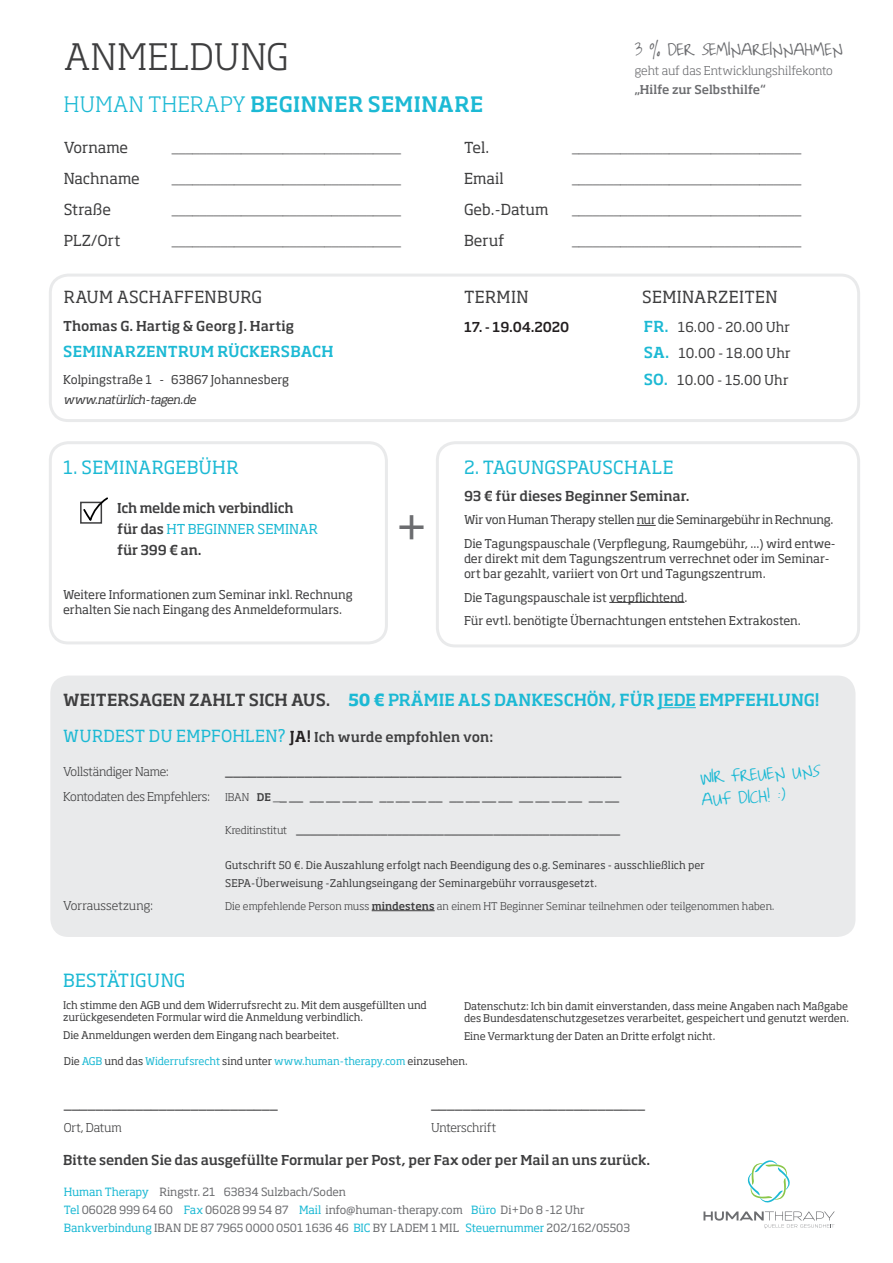
<style>
.page{position:relative;width:893px;height:1263px;background:#fff}
.page>*{position:absolute;margin:0;border:0;box-sizing:border-box;transform-origin:0 0}
.t1{font:48px "Soho Std";color:#6c6d70}
.t2{font:300 36px "Soho Std";letter-spacing:.02em;color:#3e3e3f}
.t3{font:22.5px "Joyful Juliana";color:#1cb9d4}
.t4{font:22.5px "Joyful Juliana";color:#6c6d70}
.t5{font:500 21px "Soho Std";letter-spacing:.02em;color:#1cb9d4}
.t6{font:18px "Soho Std";letter-spacing:.02em;color:#1cb9d4}
.t7{font:18px "Soho Std";color:#1cb9d4}
.t8{font:500 16.5px "Soho Std";letter-spacing:.005em;color:#1cb9d4}
.t9{font:16.5px "Soho Std";letter-spacing:.02em;color:#3e3e3f}
.t10{font:15px "Soho Std";letter-spacing:.005em;color:#3e3e3f}
.t11{font:500 15px "Soho Std";letter-spacing:.02em;color:#1cb9d4}
.t12{font:15px "Soho Std";letter-spacing:-.015em;color:#3e3e3f}
.t13{font:500 13.5px/21px "Soho Std";letter-spacing:-.005em;color:#3e3e3f}
.t14{font:13.5px "Soho Std";letter-spacing:.005em;color:#3e3e3f}
.t15{font:500 13.5px "Soho Std";letter-spacing:-.01em;color:#231f20}
.t16{font:12px/15px "Soho Std";letter-spacing:-.005em;color:#3e3e3f}
.t17{font:500 12px "Soho Std";color:#3e3e3f}
.t18{font:300 12px "Soho Std";letter-spacing:-.015em;color:#3e3e3f}
.t19{font:300 12px/19.5px "Soho Std";color:#6c6d70}
.t20{font:italic 12px "Soho Std";letter-spacing:-.04em;color:#3e3e3f}
.t21{font:300 12px "Soho Std";letter-spacing:.005em;color:#3e3e3f}
.t22{font:11.25px/18px "Soho Std";letter-spacing:-.005em;color:#6c6d70}
.t23{font:10.5px/12.6px "Soho Std";color:#3e3e3f}
.t24{font:300 10.5px "Soho Std";letter-spacing:.01em;color:#3e3e3f}
.t25{font:10.5px "Soho Std";color:#1cb9d4}
.s1{font-weight:300}
.s2{font-weight:500}
.s3{font-weight:400;color:#1cb9d4}
.s4{font-weight:500;font-size:15px;color:#1cb9d4}
.s5{color:#3e3e3f}
.s6{font-weight:700}
.s7{font-weight:400;font-size:16.5px;color:#1cb9d4}
.s8{font-size:15px;color:#231f20}
.s9{font-weight:300;font-size:10.5px}
.s10{font-size:10.5px}
.s11{font-weight:400}
.s12{color:#1cb9d4}
</style>
<div class="page">
<div style="left:50px;top:675px;width:805px;height:262px;background:#e9eaeb;border-radius:18px"></div>
<div style="left:49px;top:441px;width:339px;height:203px;border:3px solid #d7d8da;border-radius:18px"></div>
<div style="left:436px;top:441px;width:424px;height:206px;border:3px solid #d7d8da;border-radius:18px"></div>
<div style="left:80px;top:502px;width:22px;height:22px;border:2px solid #3e3e3f"></div>
<svg style="left:703px;top:1211px;width:132px;height:16px"></svg>
<svg style="left:747px;top:1160px;width:43px;height:43px"></svg>
<div style="left:49px;top:274px;width:811px;height:148px;border:3px solid #d7d8da;border-radius:18px"></div>
<svg style="left:637px;top:525px;width:19px;height:1px"></svg>
<hr style="left:609px;top:602px;width:75px;height:1px;background:#3e3e3f">
<hr style="left:658px;top:707px;width:38px;height:1px;background:#1cb9d4">
<hr style="left:372px;top:910px;width:63px;height:1px;background:#3e3e3f">
<svg style="left:83px;top:497px;width:25px;height:24px"></svg>
<p class="t2" style="left:64px;top:35px;width:226px">ANMELDUNG</p>
<p class="t5" style="left:64px;top:91px;width:421px"><span class="s1">HUMAN THERAPY</span> BEGINNER SEMINARE</p>
<p class="t10" style="left:64px;top:138px;width:66px">Vorname</p>
<p class="t16" style="left:172px;top:141px;width:231px">_________________________________</p>
<p class="t12" style="left:64px;top:169px;width:77px">Nachname</p>
<p class="t16" style="left:172px;top:172px;width:231px">_________________________________</p>
<p class="t10" style="left:64px;top:200px;width:49px">Straße</p>
<p class="t16" style="left:172px;top:203px;width:231px">_________________________________</p>
<p class="t10" style="left:64px;top:231px;width:58px">PLZ/Ort</p>
<p class="t16" style="left:172px;top:234px;width:231px">_________________________________</p>
<p class="t10" style="left:464px;top:138px;width:27px">Tel.</p>
<p class="t10" style="left:464px;top:169px;width:41px">Email</p>
<p class="t10" style="left:464px;top:200px;width:86px">Geb.-Datum</p>
<p class="t10" style="left:464px;top:231px;width:42px">Beruf</p>
<p class="t4" style="left:635px;top:38px;width:210px">3 % DER SEMINAREINNAHMEN</p>
<p class="t19" style="left:635px;top:61px;width:200px">geht auf das Entwicklungshilfekonto <span class="s2">„Hilfe zur Selbsthilfe“</span></p>
<p class="t16" style="left:572px;top:141px;width:231px">_________________________________</p>
<p class="t16" style="left:572px;top:172px;width:231px">_________________________________</p>
<p class="t16" style="left:572px;top:203px;width:231px">_________________________________</p>
<p class="t16" style="left:572px;top:234px;width:231px">_________________________________</p>
<p class="t9" style="left:64px;top:287px;width:200px">RAUM ASCHAFFENBURG</p>
<p class="t13" style="left:63px;top:315px;width:232px">Thomas G. Hartig &amp; Georg J. Hartig</p>
<p class="t11" style="left:63px;top:342px;width:272px">SEMINARZENTRUM RÜCKERSBACH</p>
<p class="t16" style="left:63px;top:372px;width:227px">Kolpingstraße 1 - 63867 Johannesberg</p>
<p class="t20" style="left:63px;top:392px;width:134px">www.natürlich-tagen.de</p>
<p class="t6" style="left:63px;top:456px;width:177px">1. SEMINARGEBÜHR</p>
<p class="t13" style="left:117px;top:497px;width:202px">Ich melde mich verbindlich<br>für das <span class="s3">HT BEGINNER SEMINAR </span>für 399 € an.</p>
<p class="t16" style="left:63px;top:587px;width:291px">Weitere Informationen zum Seminar inkl. Rechnung erhalten Sie nach Eingang des Anmeldeformulars.</p>
<p class="t1" style="left:395px;top:498px;width:35px">+</p>
<p class="t9" style="left:464px;top:287px;width:66px">TERMIN</p>
<p class="t9" style="left:642px;top:287px;width:137px">SEMINARZEITEN</p>
<p class="t15" style="left:464px;top:318px;width:107px">17. - 19.04.2020</p>
<p class="t14" style="left:644px;top:318px;width:148px"><span class="s4">FR.</span> 16.00 - 20.00 Uhr</p>
<p class="t14" style="left:644px;top:345px;width:148px"><span class="s4">SA.</span> 10.00 - 18.00 Uhr</p>
<p class="t14" style="left:644px;top:371px;width:146px"><span class="s4">SO.</span> 10.00 - 15.00 Uhr</p>
<p class="t6" style="left:464px;top:456px;width:211px">2. TAGUNGSPAUSCHALE</p>
<p class="t13" style="left:464px;top:485px;width:227px">93 € für dieses Beginner Seminar.</p>
<p class="t16" style="left:464px;top:512px;width:371px">Wir von Human Therapy stellen nur die Seminargebühr in Rechnung.</p>
<p class="t16" style="left:464px;top:536px;width:373px">Die Tagungspauschale (Verpflegung, Raumgebühr, ...) wird entwe&shy;der direkt mit dem Tagungszentrum verrechnet oder im Seminar&shy;ort bar gezahlt, variiert von Ort und Tagungszentrum.</p>
<p class="t16" style="left:464px;top:589px;width:225px">Die Tagungspauschale ist verpflichtend.</p>
<p class="t16" style="left:464px;top:613px;width:338px">Für evtl. benötigte Übernachtungen entstehen Extrakosten.</p>
<p class="t8" style="left:63px;top:690px;width:758px"><span class="s5">WEITERSAGEN ZAHLT SICH AUS.</span> <span class="s6">50 €</span> PRÄMIE ALS DANKESCHÖN, FÜR JEDE EMPFEHLUNG!</p>
<p class="t13" style="left:63px;top:726px;width:432px"><span class="s7">WURDEST DU EMPFOHLEN?</span> <span class="s8">JA!</span> Ich wurde empfohlen von:</p>
<p class="t18" style="left:63px;top:764px;width:107px">Vollständiger Name:</p>
<p class="t13" style="left:225px;top:760px;width:398px">__________________________________________________</p>
<p class="t18" style="left:63px;top:789px;width:148px">Kontodaten des Empfehlers:</p>
<p class="t17" style="left:225px;top:789px;width:396px"><span class="s9">IBAN</span> <span class="s10">DE</span> <span class="s11">_</span>_ __ __ __ __ __ __ __ __ __ __ __ __ __ __ __ __ __ __ __</p>
<p class="t17" style="left:225px;top:822px;width:397px"><span class="s9">Kreditinstitut</span> ______________________________________________</p>
<p class="t23" style="left:225px;top:856px;width:481px;line-height:18px">Gutschrift 50 €. Die Auszahlung erfolgt nach Beendigung des o.g. Seminares - ausschließlich per<br>SEPA-Überweisung -Zahlungseingang der Seminargebühr vorrausgesetzt.</p>
<p class="t21" style="left:63px;top:898px;width:91px">Vorraussetzung:</p>
<p class="t24" style="left:225px;top:899px;width:551px">Die empfehlende Person muss <span class="s2">mindestens</span> an einem HT Beginner Seminar teilnehmen oder teilgenommen haben.</p>
<p class="t3" style="left:700px;top:766px;width:121px;rotate:-3deg">WIR FREUEN UNS</p>
<p class="t3" style="left:701px;top:788px;width:85px;rotate:-3deg">AUF DICH! :)</p>
<p class="t7" style="left:63px;top:969px;width:124px">BESTÄTIGUNG</p>
<p class="t23" style="left:63px;top:998px;width:365px">Ich stimme den AGB und dem Widerrufsrecht zu. Mit dem ausgefüllten und zurückgesendeten Formular wird die Anmeldung verbindlich.</p>
<p class="t23" style="left:63px;top:1029px;width:277px">Die Anmeldungen werden dem Eingang nach bearbeitet.</p>
<p class="t25" style="left:64px;top:1054px;width:405px"><span class="s5">Die</span> AGB <span class="s5">und das</span> Widerrufsrecht <span class="s5">sind unter</span> www.human-therapy.com <span class="s5">einzusehen.</span></p>
<p class="t23" style="left:464px;top:999px;width:387px">Datenschutz: Ich bin damit einverstanden, dass meine Angaben nach Maßgabe des Bundesdatenschutzgesetzes verarbeitet, gespeichert und genutzt werden.</p>
<p class="t23" style="left:464px;top:1030px;width:253px">Eine Vermarktung der Daten an Dritte erfolgt nicht.</p>
<p class="t13" style="left:431px;top:1093px;width:216px">___________________________</p>
<p class="t18" style="left:431px;top:1120px;width:67px">Unterschrift</p>
<p class="t13" style="left:63px;top:1149px;width:588px">Bitte senden Sie das ausgefüllte Formular per Post, per Fax oder per Mail an uns zurück.</p>
<p class="t13" style="left:64px;top:1093px;width:216px">___________________________</p>
<p class="t18" style="left:64px;top:1120px;width:59px">Ort, Datum</p>
<p class="t22" style="left:64px;top:1182px;width:522px"><span class="s12">Human Therapy</span> Ringstr. 21 63834 Sulzbach/Soden<br><span class="s12">Tel</span> 06028 999 64 60 <span class="s12">Fax</span> 06028 99 54 87 <span class="s12">Mail</span> info@human-therapy.com <span class="s12">Büro</span> Di+Do 8 -12 Uhr</p>
<p class="t22" style="left:64px;top:1218px;width:568px"><span class="s12">Bankverbindung</span> IBAN DE 87 7965 0000 0501 1636 46 <span class="s12">BIC</span> BY LADEM 1 MIL <span class="s12">Steuernummer</span> 202/162/05503</p>
</div>
